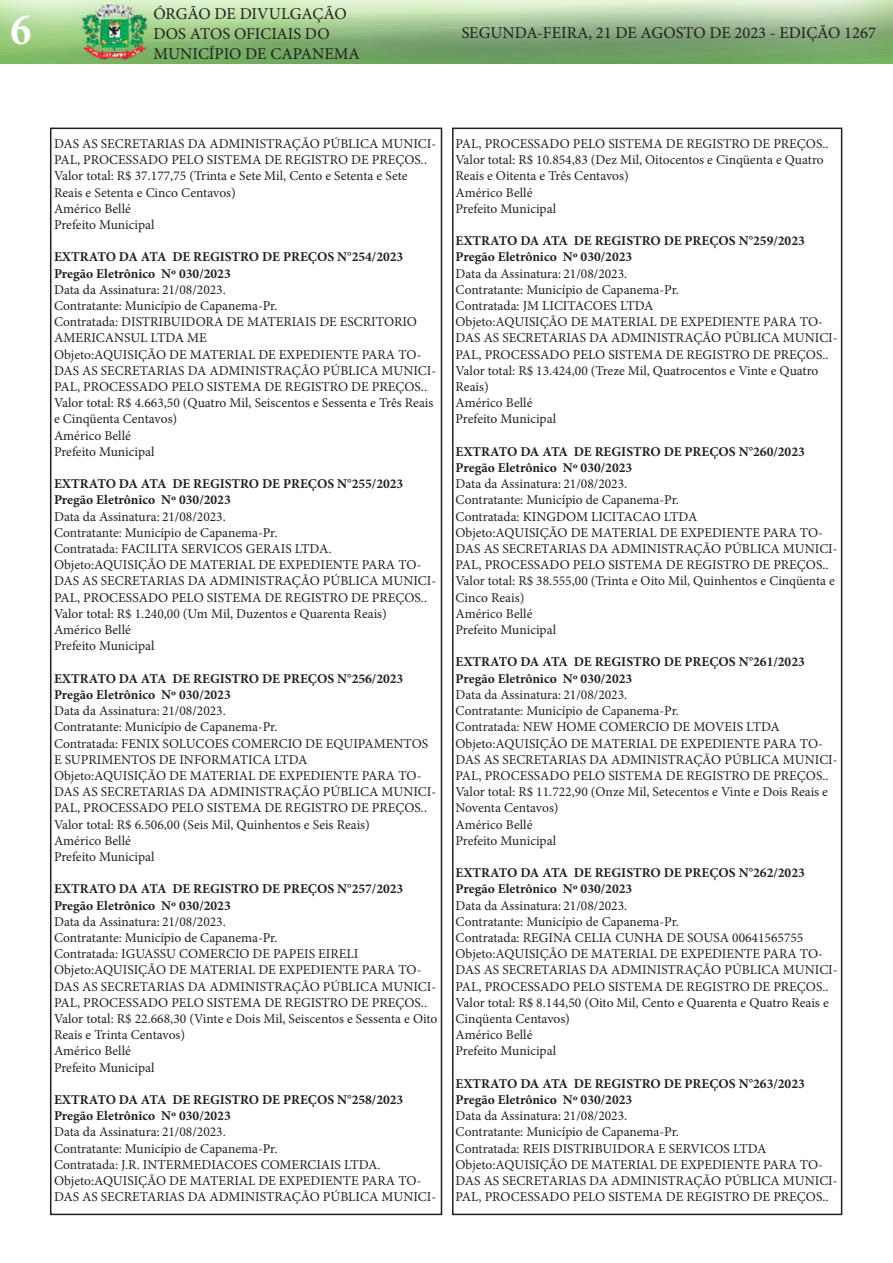
<style>
.page{position:relative;width:893px;height:1263px;background:#fff}
.page>*{position:absolute;margin:0;border:0;box-sizing:border-box;transform-origin:0 0}
.t1{font:700 condensed 45px "Minion Pro";color:#fff}
.t2{font:16.5px/19.8px "Minion Pro";color:#231f20}
.t3{font:13.5px/16.2px "Minion Pro";color:#231f20}
.t4{font:700 13.5px "Minion Pro";color:#231f20}
</style>
<div class="page">
<div style="left:50px;top:128px;width:392px;height:1087px;border:2px solid #231f20"></div>
<img style="left:0;top:0;width:893px;height:64px">
<div style="left:452px;top:128px;width:390px;height:1087px;border:2px solid #231f20"></div>
<h1 class="t1" style="left:11px;top:-1px;width:22px">6</h1>
<p class="t2" style="left:153px;top:4px;width:208px">ÓRGÃO DE DIVULGAÇÃO<br>DOS ATOS OFICIAIS DO<br>MUNICÍPIO DE CAPANEMA</p>
<p class="t2" style="left:462px;top:23px;width:416px">SEGUNDA-FEIRA, 21 DE AGOSTO DE 2023 - EDIÇÃO 1267</p>
<p class="t3" style="left:54px;top:136px;width:384px">DAS AS SECRETARIAS DA ADMINISTRAÇÃO PÚBLICA MUNICI-<br>PAL, PROCESSADO PELO SISTEMA DE REGISTRO DE PREÇOS..</p>
<p class="t3" style="left:54px;top:168px;width:355px">Valor total: R$ 37.177,75 (Trinta e Sete Mil, Cento e Setenta e Sete<br>Reais e Setenta e Cinco Centavos)</p>
<p class="t3" style="left:54px;top:200px;width:78px">Américo Bellé</p>
<p class="t3" style="left:54px;top:217px;width:102px">Prefeito Municipal</p>
<p class="t4" style="left:54px;top:248px;width:351px">EXTRATO DA ATA DE REGISTRO DE PREÇOS N°254/2023</p>
<p class="t4" style="left:54px;top:264px;width:178px">Pregão Eletrônico Nº 030/2023</p>
<p class="t3" style="left:54px;top:281px;width:173px">Data da Assinatura: 21/08/2023.</p>
<p class="t3" style="left:54px;top:298px;width:225px">Contratante: Município de Capanema-Pr.</p>
<p class="t3" style="left:54px;top:314px;width:364px">Contratada: DISTRIBUIDORA DE MATERIAIS DE ESCRITORIO<br>AMERICANSUL LTDA ME</p>
<p class="t3" style="left:54px;top:346px;width:384px">Objeto:AQUISIÇÃO DE MATERIAL DE EXPEDIENTE PARA TO-<br>DAS AS SECRETARIAS DA ADMINISTRAÇÃO PÚBLICA MUNICI-<br>PAL, PROCESSADO PELO SISTEMA DE REGISTRO DE PREÇOS..</p>
<p class="t3" style="left:54px;top:395px;width:381px">Valor total: R$ 4.663,50 (Quatro Mil, Seiscentos e Sessenta e Três Reais e Cinqüenta Centavos)</p>
<p class="t3" style="left:54px;top:427px;width:78px">Américo Bellé</p>
<p class="t3" style="left:54px;top:443px;width:102px">Prefeito Municipal</p>
<p class="t4" style="left:54px;top:474px;width:351px">EXTRATO DA ATA DE REGISTRO DE PREÇOS N°255/2023</p>
<p class="t4" style="left:54px;top:491px;width:178px">Pregão Eletrônico Nº 030/2023</p>
<p class="t3" style="left:54px;top:508px;width:173px">Data da Assinatura: 21/08/2023.</p>
<p class="t3" style="left:54px;top:524px;width:225px">Contratante: Município de Capanema-Pr.</p>
<p class="t3" style="left:54px;top:541px;width:279px">Contratada: FACILITA SERVICOS GERAIS LTDA.</p>
<p class="t3" style="left:54px;top:557px;width:384px">Objeto:AQUISIÇÃO DE MATERIAL DE EXPEDIENTE PARA TO-<br>DAS AS SECRETARIAS DA ADMINISTRAÇÃO PÚBLICA MUNICI-<br>PAL, PROCESSADO PELO SISTEMA DE REGISTRO DE PREÇOS..</p>
<p class="t3" style="left:54px;top:605px;width:334px">Valor total: R$ 1.240,00 (Um Mil, Duzentos e Quarenta Reais)</p>
<p class="t3" style="left:54px;top:622px;width:78px">Américo Bellé</p>
<p class="t3" style="left:54px;top:638px;width:102px">Prefeito Municipal</p>
<p class="t4" style="left:54px;top:669px;width:351px">EXTRATO DA ATA DE REGISTRO DE PREÇOS N°256/2023</p>
<p class="t4" style="left:54px;top:685px;width:178px">Pregão Eletrônico Nº 030/2023</p>
<p class="t3" style="left:54px;top:703px;width:173px">Data da Assinatura: 21/08/2023.</p>
<p class="t3" style="left:54px;top:719px;width:225px">Contratante: Município de Capanema-Pr.</p>
<p class="t3" style="left:54px;top:735px;width:376px">Contratada: FENIX SOLUCOES COMERCIO DE EQUIPAMENTOS<br>E SUPRIMENTOS DE INFORMATICA LTDA</p>
<p class="t3" style="left:54px;top:767px;width:384px">Objeto:AQUISIÇÃO DE MATERIAL DE EXPEDIENTE PARA TO-<br>DAS AS SECRETARIAS DA ADMINISTRAÇÃO PÚBLICA MUNICI-<br>PAL, PROCESSADO PELO SISTEMA DE REGISTRO DE PREÇOS..</p>
<p class="t3" style="left:54px;top:816px;width:317px">Valor total: R$ 6.506,00 (Seis Mil, Quinhentos e Seis Reais)</p>
<p class="t3" style="left:54px;top:832px;width:78px">Américo Bellé</p>
<p class="t3" style="left:54px;top:848px;width:102px">Prefeito Municipal</p>
<p class="t4" style="left:54px;top:879px;width:351px">EXTRATO DA ATA DE REGISTRO DE PREÇOS N°257/2023</p>
<p class="t4" style="left:54px;top:896px;width:178px">Pregão Eletrônico Nº 030/2023</p>
<p class="t3" style="left:54px;top:913px;width:173px">Data da Assinatura: 21/08/2023.</p>
<p class="t3" style="left:54px;top:929px;width:225px">Contratante: Município de Capanema-Pr.</p>
<p class="t3" style="left:54px;top:946px;width:306px">Contratada: IGUASSU COMERCIO DE PAPEIS EIRELI</p>
<p class="t3" style="left:54px;top:962px;width:384px">Objeto:AQUISIÇÃO DE MATERIAL DE EXPEDIENTE PARA TO-<br>DAS AS SECRETARIAS DA ADMINISTRAÇÃO PÚBLICA MUNICI-<br>PAL, PROCESSADO PELO SISTEMA DE REGISTRO DE PREÇOS..</p>
<p class="t3" style="left:54px;top:1010px;width:385px">Valor total: R$ 22.668,30 (Vinte e Dois Mil, Seiscentos e Sessenta e Oito<br>Reais e Trinta Centavos)</p>
<p class="t3" style="left:54px;top:1043px;width:78px">Américo Bellé</p>
<p class="t3" style="left:54px;top:1059px;width:102px">Prefeito Municipal</p>
<p class="t4" style="left:54px;top:1090px;width:351px">EXTRATO DA ATA DE REGISTRO DE PREÇOS N°258/2023</p>
<p class="t4" style="left:54px;top:1106px;width:178px">Pregão Eletrônico Nº 030/2023</p>
<p class="t3" style="left:54px;top:1124px;width:173px">Data da Assinatura: 21/08/2023.</p>
<p class="t3" style="left:54px;top:1140px;width:225px">Contratante: Município de Capanema-Pr.</p>
<p class="t3" style="left:54px;top:1156px;width:328px">Contratada: J.R. INTERMEDIACOES COMERCIAIS LTDA.</p>
<p class="t3" style="left:54px;top:1172px;width:384px">Objeto:AQUISIÇÃO DE MATERIAL DE EXPEDIENTE PARA TO-<br>DAS AS SECRETARIAS DA ADMINISTRAÇÃO PÚBLICA MUNICI-</p>
<p class="t3" style="left:455px;top:136px;width:375px">PAL, PROCESSADO PELO SISTEMA DE REGISTRO DE PREÇOS..</p>
<p class="t3" style="left:455px;top:152px;width:370px">Valor total: R$ 10.854,83 (Dez Mil, Oitocentos e Cinqüenta e Quatro<br>Reais e Oitenta e Três Centavos)</p>
<p class="t3" style="left:455px;top:184px;width:78px">Américo Bellé</p>
<p class="t3" style="left:455px;top:200px;width:102px">Prefeito Municipal</p>
<p class="t4" style="left:455px;top:231px;width:351px">EXTRATO DA ATA DE REGISTRO DE PREÇOS N°259/2023</p>
<p class="t4" style="left:455px;top:248px;width:178px">Pregão Eletrônico Nº 030/2023</p>
<p class="t3" style="left:455px;top:265px;width:173px">Data da Assinatura: 21/08/2023.</p>
<p class="t3" style="left:455px;top:281px;width:225px">Contratante: Município de Capanema-Pr.</p>
<p class="t3" style="left:455px;top:298px;width:200px">Contratada: JM LICITACOES LTDA</p>
<p class="t3" style="left:455px;top:314px;width:384px">Objeto:AQUISIÇÃO DE MATERIAL DE EXPEDIENTE PARA TO-<br>DAS AS SECRETARIAS DA ADMINISTRAÇÃO PÚBLICA MUNICI-<br>PAL, PROCESSADO PELO SISTEMA DE REGISTRO DE PREÇOS..</p>
<p class="t3" style="left:455px;top:362px;width:364px">Valor total: R$ 13.424,00 (Treze Mil, Quatrocentos e Vinte e Quatro<br>Reais)</p>
<p class="t3" style="left:455px;top:395px;width:78px">Américo Bellé</p>
<p class="t3" style="left:455px;top:411px;width:102px">Prefeito Municipal</p>
<p class="t4" style="left:455px;top:442px;width:351px">EXTRATO DA ATA DE REGISTRO DE PREÇOS N°260/2023</p>
<p class="t4" style="left:455px;top:458px;width:178px">Pregão Eletrônico Nº 030/2023</p>
<p class="t3" style="left:455px;top:476px;width:173px">Data da Assinatura: 21/08/2023.</p>
<p class="t3" style="left:455px;top:492px;width:225px">Contratante: Município de Capanema-Pr.</p>
<p class="t3" style="left:455px;top:508px;width:243px">Contratada: KINGDOM LICITACAO LTDA</p>
<p class="t3" style="left:455px;top:524px;width:384px">Objeto:AQUISIÇÃO DE MATERIAL DE EXPEDIENTE PARA TO-<br>DAS AS SECRETARIAS DA ADMINISTRAÇÃO PÚBLICA MUNICI-<br>PAL, PROCESSADO PELO SISTEMA DE REGISTRO DE PREÇOS..</p>
<p class="t3" style="left:455px;top:573px;width:381px">Valor total: R$ 38.555,00 (Trinta e Oito Mil, Quinhentos e Cinqüenta e<br>Cinco Reais)</p>
<p class="t3" style="left:455px;top:605px;width:78px">Américo Bellé</p>
<p class="t3" style="left:455px;top:622px;width:102px">Prefeito Municipal</p>
<p class="t4" style="left:455px;top:653px;width:351px">EXTRATO DA ATA DE REGISTRO DE PREÇOS N°261/2023</p>
<p class="t4" style="left:455px;top:669px;width:178px">Pregão Eletrônico Nº 030/2023</p>
<p class="t3" style="left:455px;top:686px;width:173px">Data da Assinatura: 21/08/2023.</p>
<p class="t3" style="left:455px;top:703px;width:225px">Contratante: Município de Capanema-Pr.</p>
<p class="t3" style="left:455px;top:719px;width:326px">Contratada: NEW HOME COMERCIO DE MOVEIS LTDA</p>
<p class="t3" style="left:455px;top:735px;width:384px">Objeto:AQUISIÇÃO DE MATERIAL DE EXPEDIENTE PARA TO-<br>DAS AS SECRETARIAS DA ADMINISTRAÇÃO PÚBLICA MUNICI-<br>PAL, PROCESSADO PELO SISTEMA DE REGISTRO DE PREÇOS..</p>
<p class="t3" style="left:455px;top:784px;width:374px">Valor total: R$ 11.722,90 (Onze Mil, Setecentos e Vinte e Dois Reais e<br>Noventa Centavos)</p>
<p class="t3" style="left:455px;top:816px;width:78px">Américo Bellé</p>
<p class="t3" style="left:455px;top:832px;width:102px">Prefeito Municipal</p>
<p class="t4" style="left:455px;top:863px;width:351px">EXTRATO DA ATA DE REGISTRO DE PREÇOS N°262/2023</p>
<p class="t4" style="left:455px;top:879px;width:178px">Pregão Eletrônico Nº 030/2023</p>
<p class="t3" style="left:455px;top:897px;width:173px">Data da Assinatura: 21/08/2023.</p>
<p class="t3" style="left:455px;top:913px;width:225px">Contratante: Município de Capanema-Pr.</p>
<p class="t3" style="left:455px;top:929px;width:349px">Contratada: REGINA CELIA CUNHA DE SOUSA 00641565755</p>
<p class="t3" style="left:455px;top:946px;width:384px">Objeto:AQUISIÇÃO DE MATERIAL DE EXPEDIENTE PARA TO-<br>DAS AS SECRETARIAS DA ADMINISTRAÇÃO PÚBLICA MUNICI-<br>PAL, PROCESSADO PELO SISTEMA DE REGISTRO DE PREÇOS..</p>
<p class="t3" style="left:455px;top:994px;width:375px">Valor total: R$ 8.144,50 (Oito Mil, Cento e Quarenta e Quatro Reais e<br>Cinqüenta Centavos)</p>
<p class="t3" style="left:455px;top:1027px;width:78px">Américo Bellé</p>
<p class="t3" style="left:455px;top:1043px;width:102px">Prefeito Municipal</p>
<p class="t4" style="left:455px;top:1074px;width:351px">EXTRATO DA ATA DE REGISTRO DE PREÇOS N°263/2023</p>
<p class="t4" style="left:455px;top:1090px;width:178px">Pregão Eletrônico Nº 030/2023</p>
<p class="t3" style="left:455px;top:1108px;width:173px">Data da Assinatura: 21/08/2023.</p>
<p class="t3" style="left:455px;top:1124px;width:225px">Contratante: Município de Capanema-Pr.</p>
<p class="t3" style="left:455px;top:1140px;width:312px">Contratada: REIS DISTRIBUIDORA E SERVICOS LTDA</p>
<p class="t3" style="left:455px;top:1156px;width:384px">Objeto:AQUISIÇÃO DE MATERIAL DE EXPEDIENTE PARA TO-<br>DAS AS SECRETARIAS DA ADMINISTRAÇÃO PÚBLICA MUNICI-<br>PAL, PROCESSADO PELO SISTEMA DE REGISTRO DE PREÇOS..</p>
</div>
